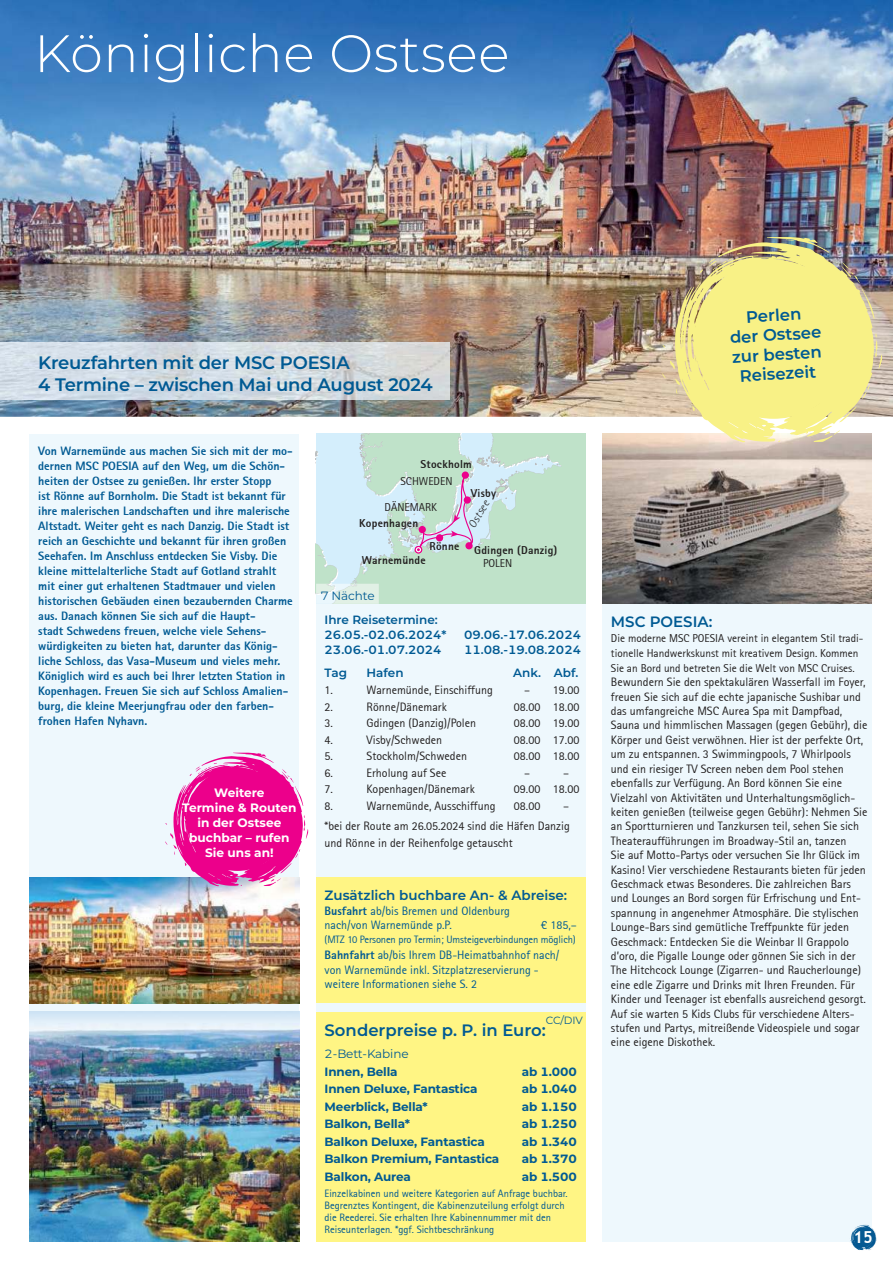
<style>
.page{position:relative;width:893px;height:1263px;background:#fff}
.page>*{position:absolute;margin:0;border:0;box-sizing:border-box;transform-origin:0 0}
.t1{font:300 52.5px "Montserrat";letter-spacing:.01em;color:#fff}
.t2{font:600 18px/22.5px "Montserrat";letter-spacing:-.01em;color:#005a93}
.t3{font:600 16.5px/19.5px "Montserrat";color:#005a93;text-align:center}
.t4{font:700 16.5px "Trebuchet MS";color:#fff}
.t5{font:600 15px "Montserrat";color:#005a93}
.t6{font:600 13.5px "Montserrat";color:#005a93}
.t7{font:700 12.15px/15px "Montserrat";color:#fff;text-align:center}
.t8{font:12px/14.4px "Rotis Sans Serif";color:#221f1f}
.t9{font:800 12px/15px "Rotis Sans Serif";color:#005a93}
.t10{font:700 12px "Montserrat";letter-spacing:-.01em;color:#005a93}
.t11{font:12px/14.4px "Rotis Sans Serif";color:#005a93}
.t12{font:600 12px/15px "Montserrat";color:#005a93}
.t13{font:12px "Montserrat";letter-spacing:-.01em;color:#005a93}
.t14{font:11.25px/15px "Rotis Sans Serif";color:#221f1f}
.t15{font:800 11.25px "Rotis Sans Serif";letter-spacing:.02em;color:#221f1f}
.t16{font:italic 300 11.25px "Rotis Sans Serif";color:#221f1f}
.t17{font:10.5px/12px "Rotis Sans Serif";color:#005a93}
.t18{font:10.5px "Montserrat";color:#005a93}
.s1{font-weight:800}
</style>
<div class="page">
<div style="left:30px;top:434px;width:269px;height:808px;background:#eef8fd"></div>
<img style="left:0;top:0;width:893px;height:417px">
<div style="left:602px;top:434px;width:270px;height:808px;background:#eef8fd"></div>
<div style="left:316px;top:434px;width:269px;height:808px;background:#eef8fd"></div>
<img style="left:0;top:343px;width:450px;height:57px">
<img style="left:602px;top:434px;width:270px;height:170px">
<img style="left:30px;top:1012px;width:269px;height:230px">
<img style="left:30px;top:877px;width:269px;height:126px">
<svg style="left:316px;top:434px;width:269px;height:170px;background:#c2e3cf"></svg>
<svg style="left:402px;top:453px;width:116px;height:100px;background:#c9dbd9"></svg>
<img style="left:662px;top:237px;width:220px;height:205px">
<div style="left:694px;top:260px;width:159px;height:159px;background:#f8f186;border-radius:50%"></div>
<div style="left:316px;top:1012px;width:269px;height:230px;background:#fff584"></div>
<svg style="left:316px;top:476px;width:77px;height:128px;background:#d1ebed"></svg>
<div style="left:316px;top:877px;width:269px;height:126px;background:#fff584"></div>
<svg style="left:165px;top:753px;width:143px;height:133px"></svg>
<div style="left:186px;top:768px;width:103px;height:103px;background:#ec008b;border-radius:50%"></div>
<svg style="left:850px;top:1225px;width:27px;height:25px"></svg>
<div style="left:853px;top:1227px;width:20px;height:20px;background:#055992;border-radius:50%"></div>
<h1 class="t1" style="left:34px;top:33px;width:477px">Königliche Ostsee</h1>
<h2 class="t2" style="left:38px;top:351px;width:396px">Kreuzfahrten mit der MSC POESIA<br>4 Termine – zwischen Mai und August 2024</h2>
<p class="t9" style="left:38px;top:443px;width:256px">Von Warnemünde aus machen Sie sich mit der mo&shy;dernen MSC POESIA auf den Weg, um die Schön&shy;heiten der Ostsee zu genießen. Ihr erster Stopp<br>ist Rönne auf Bornholm. Die Stadt ist bekannt für ihre malerischen Landschaften und ihre malerische Altstadt. Weiter geht es nach Danzig. Die Stadt ist reich an Geschichte und bekannt für ihren großen Seehafen. Im Anschluss entdecken Sie Visby. Die kleine mittelalterliche Stadt auf Gotland strahlt mit einer gut erhaltenen Stadtmauer und vielen historischen Gebäuden einen bezaubernden Charme aus. Danach können Sie sich auf die Haupt-<br>stadt Schwedens freuen, welche viele Sehens&shy;würdigkeiten zu bieten hat, darunter das König&shy;liche Schloss, das Vasa-Museum und vieles mehr.<br>Königlich wird es auch bei Ihrer letzten Station in Kopenhagen. Freuen Sie sich auf Schloss Amalien&shy;burg, die kleine Meerjungfrau oder den farben&shy;frohen Hafen Nyhavn.</p>
<p class="t7" style="left:182px;top:785px;width:116px">Weitere<br>Termine &amp; Routen in der Ostsee buchbar – rufen<br>Sie uns an!</p>
<p class="t15" style="left:421px;top:459px;width:53px">Stockholm</p>
<p class="t14" style="left:401px;top:474px;width:53px">SCHWEDEN</p>
<p class="t15" style="left:471px;top:488px;width:27px">Visby</p>
<p class="t14" style="left:385px;top:499px;width:54px">DÄNEMARK</p>
<p class="t16" style="left:466px;top:523px;width:31px;rotate:-59deg">Ostsee</p>
<p class="t15" style="left:359px;top:519px;width:61px">Kopenhagen</p>
<p class="t15" style="left:429px;top:542px;width:31px">Rönne</p>
<p class="t15" style="left:474px;top:545px;width:85px">Gdingen (Danzig)</p>
<p class="t15" style="left:362px;top:555px;width:65px">Warnemünde</p>
<p class="t14" style="left:483px;top:556px;width:31px">POLEN</p>
<p class="t13" style="left:320px;top:589px;width:56px">7 Nächte</p>
<p class="t12" style="left:325px;top:612px;width:124px">Ihre Reisetermine:<br>26.05.-02.06.2024*</p>
<p class="t12" style="left:464px;top:627px;width:119px">09.06.-17.06.2024</p>
<p class="t12" style="left:325px;top:642px;width:119px">23.06.-01.07.2024</p>
<p class="t12" style="left:464px;top:642px;width:119px">11.08.-19.08.2024</p>
<p class="t12" style="left:325px;top:666px;width:24px">Tag</p>
<p class="t12" style="left:367px;top:666px;width:39px">Hafen</p>
<p class="t12" style="left:513px;top:666px;width:67px">Ank. Abf.</p>
<p class="t8" style="left:325px;top:683px;width:10px">1.</p>
<p class="t8" style="left:367px;top:683px;width:128px">Warnemünde, Einschiffung</p>
<p class="t8" style="left:524px;top:683px;width:57px">– 19.00</p>
<p class="t8" style="left:325px;top:699px;width:10px">2.</p>
<p class="t8" style="left:367px;top:699px;width:82px">Rönne/Dänemark</p>
<p class="t8" style="left:514px;top:699px;width:67px">08.00 18.00</p>
<p class="t8" style="left:325px;top:716px;width:10px">3.</p>
<p class="t8" style="left:367px;top:716px;width:111px">Gdingen (Danzig)/Polen</p>
<p class="t8" style="left:514px;top:716px;width:67px">08.00 19.00</p>
<p class="t8" style="left:325px;top:732px;width:10px">4.</p>
<p class="t8" style="left:367px;top:732px;width:77px">Visby/Schweden</p>
<p class="t8" style="left:514px;top:732px;width:67px">08.00 17.00</p>
<p class="t8" style="left:325px;top:749px;width:10px">5.</p>
<p class="t8" style="left:367px;top:749px;width:102px">Stockholm/Schweden</p>
<p class="t8" style="left:514px;top:749px;width:67px">08.00 18.00</p>
<p class="t8" style="left:325px;top:765px;width:10px">6.</p>
<p class="t8" style="left:367px;top:765px;width:81px">Erholung auf See</p>
<p class="t8" style="left:524px;top:765px;width:7px">–</p>
<p class="t8" style="left:563px;top:765px;width:7px">–</p>
<p class="t8" style="left:325px;top:782px;width:10px">7.</p>
<p class="t8" style="left:367px;top:782px;width:110px">Kopenhagen/Dänemark</p>
<p class="t8" style="left:514px;top:782px;width:67px">09.00 18.00</p>
<p class="t8" style="left:325px;top:798px;width:10px">8.</p>
<p class="t8" style="left:367px;top:798px;width:130px">Warnemünde, Ausschiffung</p>
<p class="t8" style="left:514px;top:798px;width:28px">08.00</p>
<p class="t8" style="left:325px;top:795px;width:247px;line-height:20.7px;text-align:right">–<br>*bei der Route am 26.05.2024 sind die Häfen Danzig</p>
<p class="t8" style="left:325px;top:835px;width:190px">und Rönne in der Reihenfolge getauscht</p>
<p class="t6" style="left:325px;top:888px;width:244px">Zusätzlich buchbare An- &amp; Abreise:</p>
<p class="t11" style="left:325px;top:903px;width:187px"><span class="s1">Busfahrt</span> ab/bis Bremen und Oldenburg nach/von Warnemünde p.P.</p>
<p class="t11" style="left:541px;top:918px;width:38px">€ 185,–</p>
<p class="t17" style="left:325px;top:933px;width:253px">(MTZ 10 Personen pro Termin; Umsteigeverbindungen möglich)</p>
<p class="t11" style="left:325px;top:948px;width:236px"><span class="s1">Bahnfahrt</span> ab/bis Ihrem DB-Heimatbahnhof nach/ von Warnemünde inkl. Sitzplatzreservierung - weitere Informationen siehe S. 2</p>
<p class="t18" style="left:546px;top:1015px;width:39px">CC/DIV</p>
<h3 class="t3" style="left:325px;top:1021px;width:223px">Sonderpreise p. P. in Euro:</h3>
<p class="t13" style="left:325px;top:1048px;width:86px">2-Bett-Kabine</p>
<p class="t10" style="left:325px;top:1065px;width:75px">Innen, Bella</p>
<p class="t10" style="left:522px;top:1065px;width:56px">ab 1.000</p>
<p class="t10" style="left:325px;top:1082px;width:154px">Innen Deluxe, Fantastica</p>
<p class="t10" style="left:522px;top:1082px;width:56px">ab 1.040</p>
<p class="t10" style="left:325px;top:1100px;width:105px">Meerblick, Bella*</p>
<p class="t10" style="left:522px;top:1100px;width:56px">ab 1.150</p>
<p class="t10" style="left:325px;top:1117px;width:87px">Balkon, Bella*</p>
<p class="t10" style="left:522px;top:1117px;width:56px">ab 1.250</p>
<p class="t10" style="left:325px;top:1135px;width:162px">Balkon Deluxe, Fantastica</p>
<p class="t10" style="left:522px;top:1135px;width:56px">ab 1.340</p>
<p class="t10" style="left:325px;top:1153px;width:176px">Balkon Premium, Fantastica</p>
<p class="t10" style="left:522px;top:1153px;width:56px">ab 1.370</p>
<p class="t10" style="left:325px;top:1170px;width:88px">Balkon, Aurea</p>
<p class="t10" style="left:522px;top:1170px;width:56px">ab 1.500</p>
<p class="t17" style="left:325px;top:1187px;width:245px">Einzelkabinen und weitere Kategorien auf Anfrage buchbar.<br>Begrenztes Kontingent, die Kabinenzuteilung erfolgt durch die Reederei. Sie erhalten Ihre Kabinennummer mit den Reiseunterlagen. *ggf. Sichtbeschränkung</p>
<h3 class="t3" style="left:728px;top:308px;width:93px;rotate:-3deg">P erlen<br>der O stsee zur besten<br>R eisezeit</h3>
<p class="t5" style="left:611px;top:613px;width:103px">MSC POESIA:</p>
<p class="t14" style="left:611px;top:630px;width:254px">Die moderne MSC POESIA vereint in elegantem Stil tradi&shy;tionelle Handwerkskunst mit kreativem Design. Kommen<br>Sie an Bord und betreten Sie die Welt von MSC Cruises.</p>
<p class="t8" style="left:611px;top:675px;width:258px">Bewundern Sie den spektakulären Wasserfall im Foyer, freuen Sie sich auf die echte japanische Sushibar und das umfangreiche MSC Aurea Spa mit Dampfbad, Sauna und himmlischen Massagen (gegen Gebühr), die Körper und Geist verwöhnen. Hier ist der perfekte Ort, um zu entspannen. 3 Swimmingpools, 7 Whirlpools und ein riesiger TV Screen neben dem Pool stehen ebenfalls zur Verfügung. An Bord können Sie eine Vielzahl von Aktivitäten und Unterhaltungsmöglich&shy;keiten genießen (teilweise gegen Gebühr): Nehmen Sie an Sportturnieren und Tanzkursen teil, sehen Sie sich Theateraufführungen im Broadway-Stil an, tanzen<br>Sie auf Motto-Partys oder versuchen Sie Ihr Glück im Kasino! Vier verschiedene Restaurants bieten für jeden Geschmack etwas Besonderes. Die zahlreichen Bars und Lounges an Bord sorgen für Erfrischung und Ent&shy;spannung in angenehmer Atmosphäre. Die stylischen Lounge-Bars sind gemütliche Treffpunkte für jeden Geschmack: Entdecken Sie die Weinbar Il Grappolo d’oro, die Pigalle Lounge oder gönnen Sie sich in der The Hitchcock Lounge (Zigarren- und Raucherlounge) eine edle Zigarre und Drinks mit Ihren Freunden. Für Kinder und Teenager ist ebenfalls ausreichend gesorgt.<br>Auf sie warten 5 Kids Clubs für verschiedene Alters&shy;stufen und Partys, mitreißende Videospiele und sogar eine eigene Diskothek.</p>
<h3 class="t4" style="left:853px;top:1228px;width:21px">15</h3>
</div>
